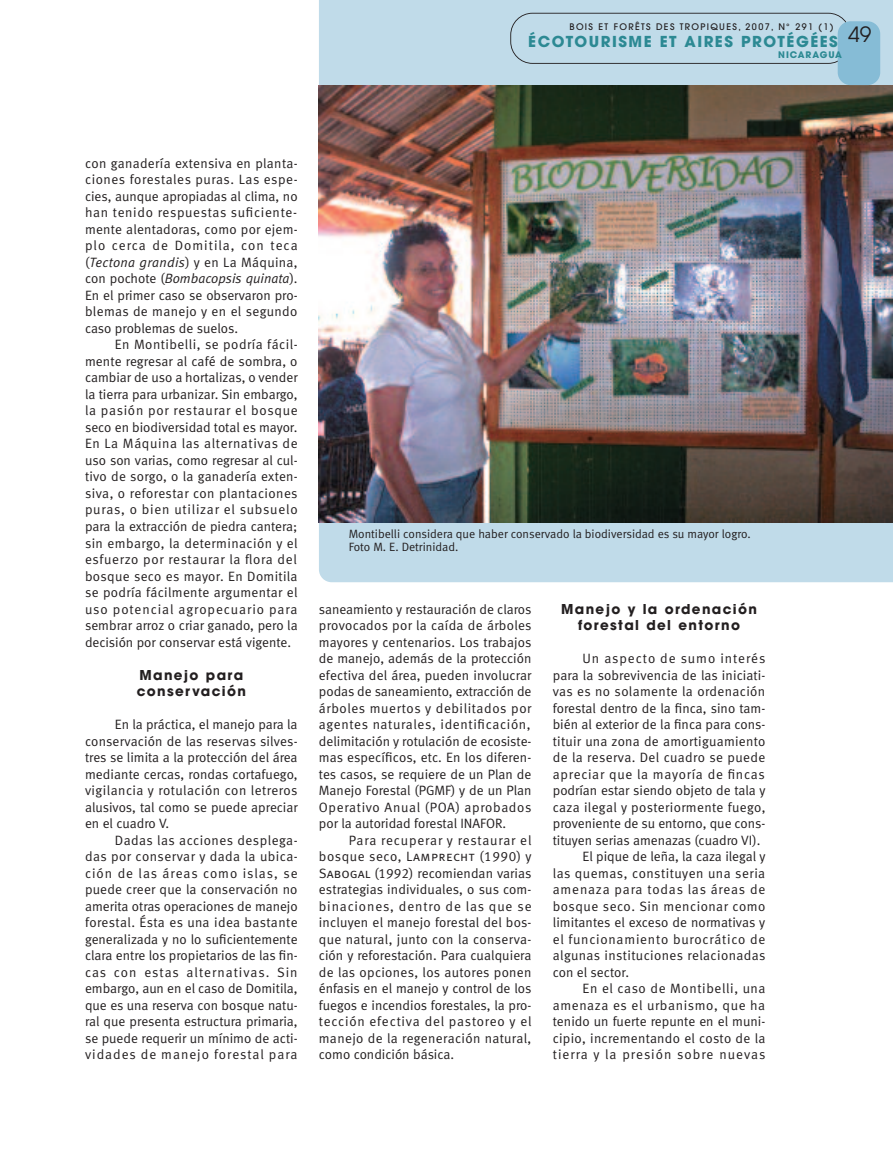
<style>
.page{position:relative;width:893px;height:1149px;background:#fff}
.page>*{position:absolute;margin:0;border:0;box-sizing:border-box;transform-origin:0 0}
.t1{font:700 15px "Avant Garde";letter-spacing:.1em;color:#2c8993}
.t2{font:13.5px/16.5px "Meta Normal LF";letter-spacing:.02em;color:#231f20;text-align:justify}
.t3{font:13.5px "Meta Normal LF";color:#231f20}
.t4{font:13.5px "Meta Normal LF";letter-spacing:.055em;color:#231f20}
.t5{font:700 13.5px/16.5px "Avant Garde";letter-spacing:.1em;color:#231f20}
.t6{font:13.5px "Meta Normal LF";letter-spacing:.045em;color:#231f20}
.t7{font:13.5px "Meta Normal LF";letter-spacing:-.005em;color:#231f20}
.t8{font:13.5px "Meta Normal LF";letter-spacing:.04em;color:#231f20}
.t9{font:13.5px "Meta Normal LF";letter-spacing:.075em;color:#231f20}
.t10{font:13.5px "Meta Normal LF";letter-spacing:.07em;color:#231f20}
.t11{font:12px/13.5px "Meta Normal LF";color:#231f20}
.t12{font:500 9px "Avant Garde";letter-spacing:.15em;color:#231f20}
.t13{font:700 9px "Avant Garde";letter-spacing:.1em;color:#2c8993}
.s1{font-style:italic}
.s2{font-family:"Meta Normal LF Caps"}
</style>
<div class="page">
<div style="left:319px;top:0;width:574px;height:582px;background:#c0dbe9"></div>
<img style="left:319px;top:85px;width:574px;height:437px">
<div style="left:510px;top:13px;width:340px;height:51px;background:#c0dbe9"></div>
<div style="left:838px;top:21px;width:42px;height:64px;background:#86bcd6;border-radius:13px"></div>
<p class="t12" style="left:569px;top:23px;width:266px">BOIS ET FORÊTS DES TROPIQUES, 2007, N° 291 (1)</p>
<p class="t1" style="left:528px;top:36px;width:344px">ÉCOTOURISME ET AIRES PROTÉGÉES <sup>49</sup></p>
<p class="t13" style="left:778px;top:51px;width:65px">NICARAGUA</p>
<p class="t2" style="left:85px;top:156px;width:214px">con ganadería extensiva en planta&shy;ciones forestales puras. Las espe&shy;cies, aunque apropiadas al clima, no han tenido respuestas suficiente&shy;mente alentadoras, como por ejem&shy;plo cerca de Domitila, con teca (<span class="s1">Tectona grandis</span>) y en La Máquina, con pochote (<span class="s1">Bombacopsis quinata</span>).<br>En el primer caso se observaron pro&shy;blemas de manejo y en el segundo caso problemas de suelos.</p>
<p class="t2" style="left:85px;top:337px;width:214px;text-indent:30px">En Montibelli, se podría fácil&shy;mente regresar al café de sombra, o cambiar de uso a hortalizas, o vender la tierra para urbanizar. Sin embargo, la pasión por restaurar el bosque seco en biodiversidad total es mayor.<br>En La Máquina las alternativas de uso son varias, como regresar al cul&shy;tivo de sorgo, o la ganadería exten&shy;siva, o reforestar con plantaciones puras, o bien utilizar el subsuelo para la extracción de piedra cantera; sin embargo, la determinación y el esfuerzo por restaurar la flora del bosque seco es mayor. En Domitila se podría fácilmente argumentar el uso potencial agropecuario para sembrar arroz o criar ganado, pero la decisión por conservar está vigente.</p>
<p class="t5" style="left:137px;top:668px;width:111px">Manejo para conservación</p>
<p class="t2" style="left:85px;top:717px;width:214px;text-indent:30px">En la práctica, el manejo para la conservación de las reservas silves&shy;tres se limita a la protección del área mediante cercas, rondas cortafuego, vigilancia y rotulación con letreros alusivos, tal como se puede apreciar en el cuadro V.</p>
<p class="t2" style="left:85px;top:832px;width:214px;text-indent:30px">Dadas las acciones desplega&shy;das por conservar y dada la ubica&shy;ción de las áreas como islas, se puede creer que la conservación no amerita otras operaciones de manejo forestal. Ésta es una idea bastante generalizada y no lo suficientemente clara entre los propietarios de las fin&shy;cas con estas alternativas. Sin embargo, aun en el caso de Domitila, que es una reserva con bosque natu&shy;ral que presenta estructura primaria, se puede requerir un mínimo de acti&shy;vidades de manejo forestal para</p>
<p class="t11" style="left:349px;top:527px;width:404px">Montibelli considera que haber conservado la biodiversidad es su mayor logro.<br>Foto M. E. Detrinidad.</p>
<p class="t2" style="left:319px;top:601px;width:214px">saneamiento y restauración de claros provocados por la caída de árboles mayores y centenarios. Los trabajos de manejo, además de la protección efectiva del área, pueden involucrar podas de saneamiento, extracción de árboles muertos y debilitados por agentes naturales, identificación, delimitación y rotulación de ecosiste&shy;mas específicos, etc. En los diferen&shy;tes casos, se requiere de un Plan de Manejo Forestal (PGMF) y de un Plan Operativo Anual (POA) aprobados por la autoridad forestal INAFOR.</p>
<p class="t2" style="left:319px;top:832px;width:214px;text-indent:30px">Para recuperar y restaurar el bosque seco, <span class="s2">Lamprecht</span> (1990) y <span class="s2">Sabogal</span> (1992) recomiendan varias estrategias individuales, o sus com&shy;binaciones, dentro de las que se incluyen el manejo forestal del bos&shy;que natural, junto con la conserva&shy;ción y reforestación. Para cualquiera de las opciones, los autores ponen énfasis en el manejo y control de los fuegos e incendios forestales, la pro&shy;tección efectiva del pastoreo y el manejo de la regeneración natural, como condición básica.</p>
<p class="t5" style="left:561px;top:602px;width:197px;text-align:center">Manejo y la ordenación forestal del entorno</p>
<p class="t10" style="left:583px;top:653px;width:184px">Un aspecto de sumo interés</p>
<p class="t2" style="left:553px;top:667px;width:214px">para la sobrevivencia de las iniciati-</p>
<p class="t2" style="left:553px;top:684px;width:214px">vas es no solamente la ordenación</p>
<p class="t2" style="left:553px;top:700px;width:214px">forestal dentro de la finca, sino tam-</p>
<p class="t3" style="left:553px;top:719px;width:214px">bién al exterior de la finca para cons-</p>
<p class="t2" style="left:553px;top:733px;width:214px">tituir una zona de amortiguamiento</p>
<p class="t2" style="left:553px;top:750px;width:214px">de la reserva. Del cuadro se puede</p>
<p class="t4" style="left:553px;top:769px;width:213px">apreciar que la mayoría de fincas</p>
<p class="t3" style="left:553px;top:785px;width:214px">podrían estar siendo objeto de tala y</p>
<p class="t2" style="left:553px;top:799px;width:214px">caza ilegal y posteriormente fuego,</p>
<p class="t3" style="left:553px;top:818px;width:214px">proveniente de su entorno, que cons-</p>
<p class="t3" style="left:553px;top:835px;width:209px">tituyen serias amenazas (cuadro VI).</p>
<p class="t7" style="left:583px;top:851px;width:184px">El pique de leña, la caza ilegal y</p>
<p class="t2" style="left:553px;top:865px;width:214px">las quemas, constituyen una seria</p>
<p class="t4" style="left:553px;top:884px;width:214px">amenaza para todas las áreas de</p>
<p class="t8" style="left:553px;top:901px;width:214px">bosque seco. Sin mencionar como</p>
<p class="t2" style="left:553px;top:915px;width:214px">limitantes el exceso de normativas y</p>
<p class="t4" style="left:553px;top:934px;width:214px">el funcionamiento burocrático de</p>
<p class="t2" style="left:553px;top:948px;width:214px">algunas instituciones relacionadas</p>
<p class="t3" style="left:553px;top:967px;width:78px">con el sector.</p>
<p class="t6" style="left:583px;top:983px;width:184px">En el caso de Montibelli, una</p>
<p class="t6" style="left:553px;top:1000px;width:214px">amenaza es el urbanismo, que ha</p>
<p class="t2" style="left:553px;top:1014px;width:214px">tenido un fuerte repunte en el muni-</p>
<p class="t2" style="left:553px;top:1030px;width:214px">cipio, incrementando el costo de la</p>
<p class="t9" style="left:553px;top:1049px;width:214px">tierra y la presión sobre nuevas</p>
</div>
